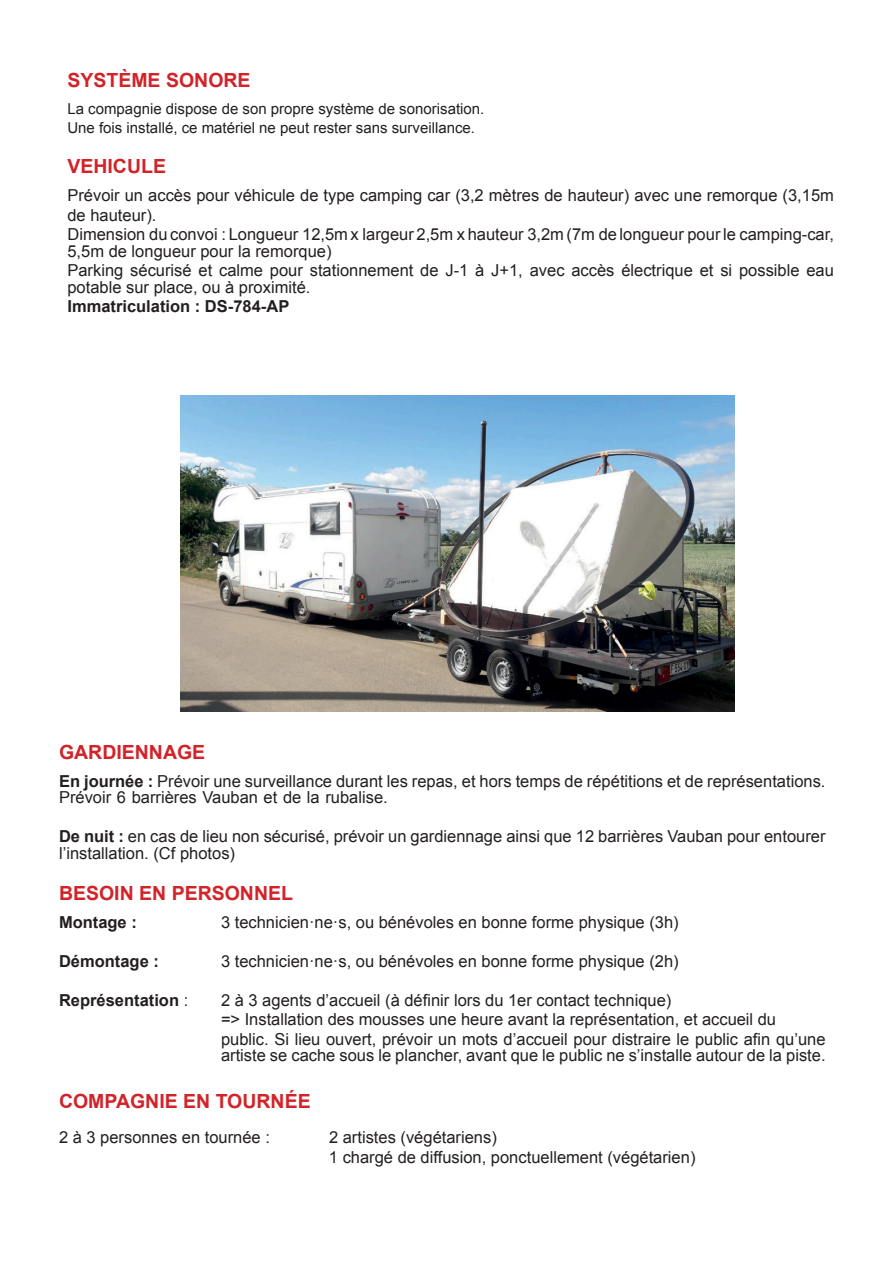
<style>
.page{position:relative;width:893px;height:1263px;background:#fff}
.page>*{position:absolute;margin:0;border:0;box-sizing:border-box;transform-origin:0 0}
.t1{font:700 19.5px "Arial";color:#d22329}
.t2{font:16.5px "Arial";color:#231f20}
.t3{font:700 16.5px "Arial";color:#231f20}
.t4{font:15px "Arial";color:#231f20}
.s1{font-weight:700}
.s2{font-weight:400}
</style>
<div class="page">
<img style="left:180px;top:395px;width:554px;height:317px">
<p class="t1" style="left:67px;top:73px;width:185px">SYSTÈME SONORE</p>
<p class="t4" style="left:67px;top:103px;width:418px">La compagnie dispose de son propre système de sonorisation.</p>
<p class="t4" style="left:67px;top:122px;width:409px">Une fois installé, ce matériel ne peut rester sans surveillance.</p>
<p class="t1" style="left:67px;top:159px;width:100px">VEHICULE</p>
<p class="t2" style="left:67px;top:189px;width:768px">Prévoir un accès pour véhicule de type camping car (3,2 mètres de hauteur) avec une remorque (3,15m</p>
<p class="t2" style="left:67px;top:209px;width:90px">de hauteur).</p>
<p class="t2" style="left:67px;top:228px;width:768px">Dimension du convoi : Longueur 12,5m x largeur 2,5m x hauteur 3,2m (7m de longueur pour le camping-car,</p>
<p class="t2" style="left:67px;top:245px;width:266px">5,5m de longueur pour la remorque)</p>
<p class="t2" style="left:67px;top:264px;width:768px">Parking sécurisé et calme pour stationnement de J-1 à J+1, avec accès électrique et si possible eau</p>
<p class="t2" style="left:67px;top:281px;width:245px">potable sur place, ou à proximité.</p>
<p class="t3" style="left:67px;top:300px;width:223px">Immatriculation : DS-784-AP</p>
<p class="t1" style="left:59px;top:745px;width:148px">GARDIENNAGE</p>
<p class="t2" style="left:59px;top:775px;width:768px"><span class="s1">En journée :</span> Prévoir une surveillance durant les repas, et hors temps de répétitions et de représentations.</p>
<p class="t2" style="left:59px;top:791px;width:330px">Prévoir 6 barrières Vauban et de la rubalise.</p>
<p class="t2" style="left:59px;top:830px;width:768px"><span class="s1">De nuit :</span> en cas de lieu non sécurisé, prévoir un gardiennage ainsi que 12 barrières Vauban pour entourer</p>
<p class="t2" style="left:59px;top:847px;width:178px">l’installation. (Cf photos)</p>
<p class="t1" style="left:59px;top:886px;width:236px">BESOIN EN PERSONNEL</p>
<p class="t3" style="left:59px;top:916px;width:79px">Montage :</p>
<p class="t2" style="left:221px;top:916px;width:459px">3 technicien·ne·s, ou bénévoles en bonne forme physique (3h)</p>
<p class="t3" style="left:59px;top:955px;width:101px">Démontage :</p>
<p class="t2" style="left:221px;top:955px;width:459px">3 technicien·ne·s, ou bénévoles en bonne forme physique (2h)</p>
<p class="t3" style="left:59px;top:994px;width:131px">Représentation <span class="s2">:</span></p>
<p class="t2" style="left:221px;top:994px;width:452px">2 à 3 agents d’accueil (à définir lors du 1er contact technique)</p>
<p class="t2" style="left:221px;top:1013px;width:557px">=&gt; Installation des mousses une heure avant la représentation, et accueil du</p>
<p class="t2" style="left:221px;top:1033px;width:606px">public. Si lieu ouvert, prévoir un mots d’accueil pour distraire le public afin qu’une</p>
<p class="t2" style="left:221px;top:1049px;width:606px">artiste se cache sous le plancher, avant que le public ne s’installe autour de la piste.</p>
<p class="t1" style="left:59px;top:1094px;width:253px">COMPAGNIE EN TOURNÉE</p>
<p class="t2" style="left:59px;top:1131px;width:212px">2 à 3 personnes en tournée :</p>
<p class="t2" style="left:329px;top:1131px;width:169px">2 artistes (végétariens)</p>
<p class="t2" style="left:329px;top:1151px;width:368px">1 chargé de diffusion, ponctuellement (végétarien)</p>
</div>
